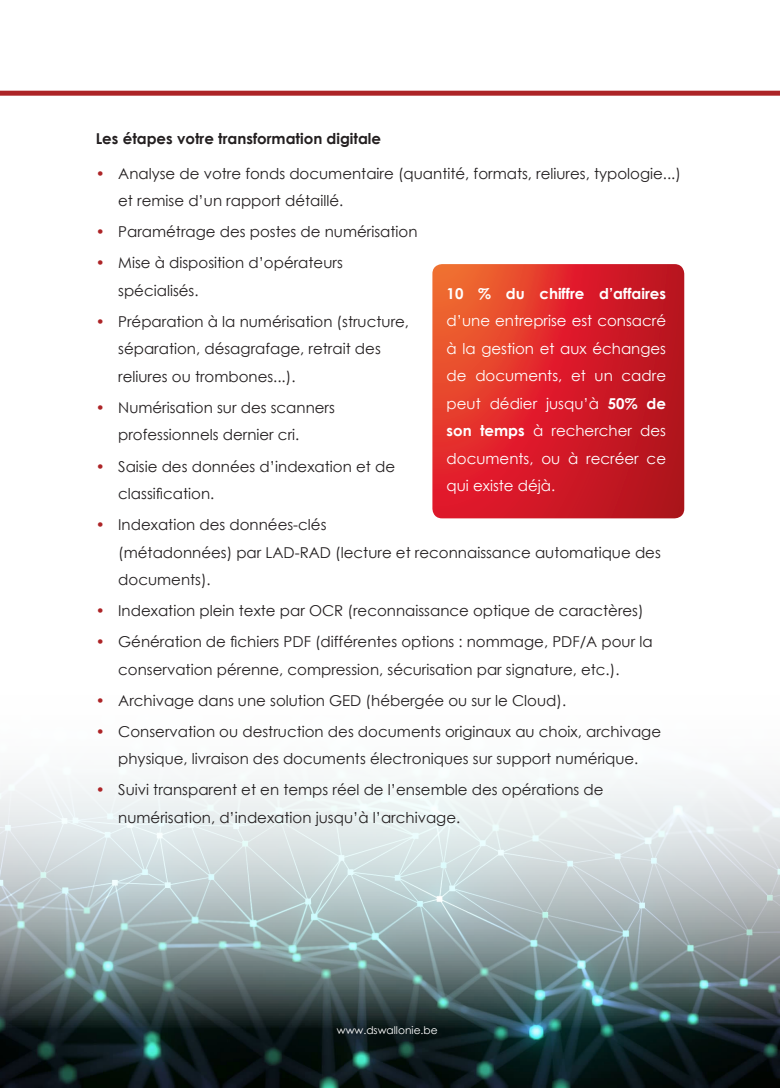
<style>
.page{position:relative;width:780px;height:1088px;background:#fff}
.page>*{position:absolute;margin:0;border:0;box-sizing:border-box;transform-origin:0 0}
.t1{font:15px/27.5px "Century Gothic";color:#231f20}
.Paragraph_Style_1{font:15px/27.5px "Century Gothic";color:#fff;text-align:justify}
.Page_Section_Title{font:700 15px "Century Gothic";color:#231f20}
.t2{font:10.62px "Century Gothic";color:#fff}
.s1{color:#ad2427}
.s2{font-weight:700}
</style>
<div class="page">
<img style="left:0;top:779px;width:780px;height:309px">
<div style="left:0;top:91px;width:780px;height:5px;background:#ad2427"></div>
<svg style="left:432px;top:264px;width:252px;height:254px;background:#d52729"></svg>
<p class="Page_Section_Title" style="left:96px;top:127px;width:287px">Les étapes votre transformation digitale</p>
<p class="t1" style="left:118px;top:159px;width:564px;text-indent:-22px"><span class="s1">•</span> Analyse de votre fonds documentaire (quantité, formats, reliures, typologie...) et remise d’un rapport détaillé.</p>
<p class="t1" style="left:96px;top:218px;width:323px"><span class="s1">•</span> Paramétrage des postes de numérisation</p>
<p class="t1" style="left:118px;top:249px;width:226px;text-indent:-22px"><span class="s1">•</span> Mise à disposition d’opérateurs spécialisés.</p>
<p class="t1" style="left:118px;top:307px;width:292px;text-indent:-22px"><span class="s1">•</span> Préparation à la numérisation (structure, séparation, désagrafage, retrait des reliures ou trombones...).</p>
<p class="t1" style="left:118px;top:393px;width:218px;text-indent:-22px"><span class="s1">•</span> Numérisation sur des scanners professionnels dernier cri.</p>
<p class="t1" style="left:118px;top:452px;width:278px;text-indent:-22px"><span class="s1">•</span> Saisie des données d’indexation et de classification.</p>
<p class="t1" style="left:118px;top:511px;width:544px;text-indent:-22px"><span class="s1">•</span> Indexation des données-clés<br>(métadonnées) par LAD-RAD (lecture et reconnaissance automatique des documents).</p>
<p class="t1" style="left:96px;top:597px;width:549px"><span class="s1">•</span> Indexation plein texte par OCR (reconnaissance optique de caractères)</p>
<p class="t1" style="left:118px;top:628px;width:536px;text-indent:-22px"><span class="s1">•</span> Génération de fichiers PDF (différentes options : nommage, PDF/A pour la conservation pérenne, compression, sécurisation par signature, etc.).</p>
<p class="t1" style="left:96px;top:686px;width:472px"><span class="s1">•</span> Archivage dans une solution GED (hébergée ou sur le Cloud).</p>
<p class="t1" style="left:96px;top:717px;width:567px;text-align:center"><span class="s1">•</span> Conservation ou destruction des documents originaux au choix, archivage physique, livraison des documents électroniques sur support numérique.</p>
<p class="t1" style="left:118px;top:776px;width:487px;text-indent:-22px"><span class="s1">•</span> Suivi transparent et en temps réel de l’ensemble des opérations de numérisation, d’indexation jusqu’à l’archivage.</p>
<p class="Paragraph_Style_1" style="left:446px;top:279px;width:221px"><span class="s2">10 % du chiffre d’affaires </span>d’une entreprise est consacré à la gestion et aux échanges de documents, et un cadre peut dédier jusqu’à <span class="s2">50% de son temps</span> à rechercher des documents, ou à recréer ce qui existe déjà.</p>
<p class="t2" style="left:337px;top:1022px;width:102px">www.dswallonie.be</p>
</div>
